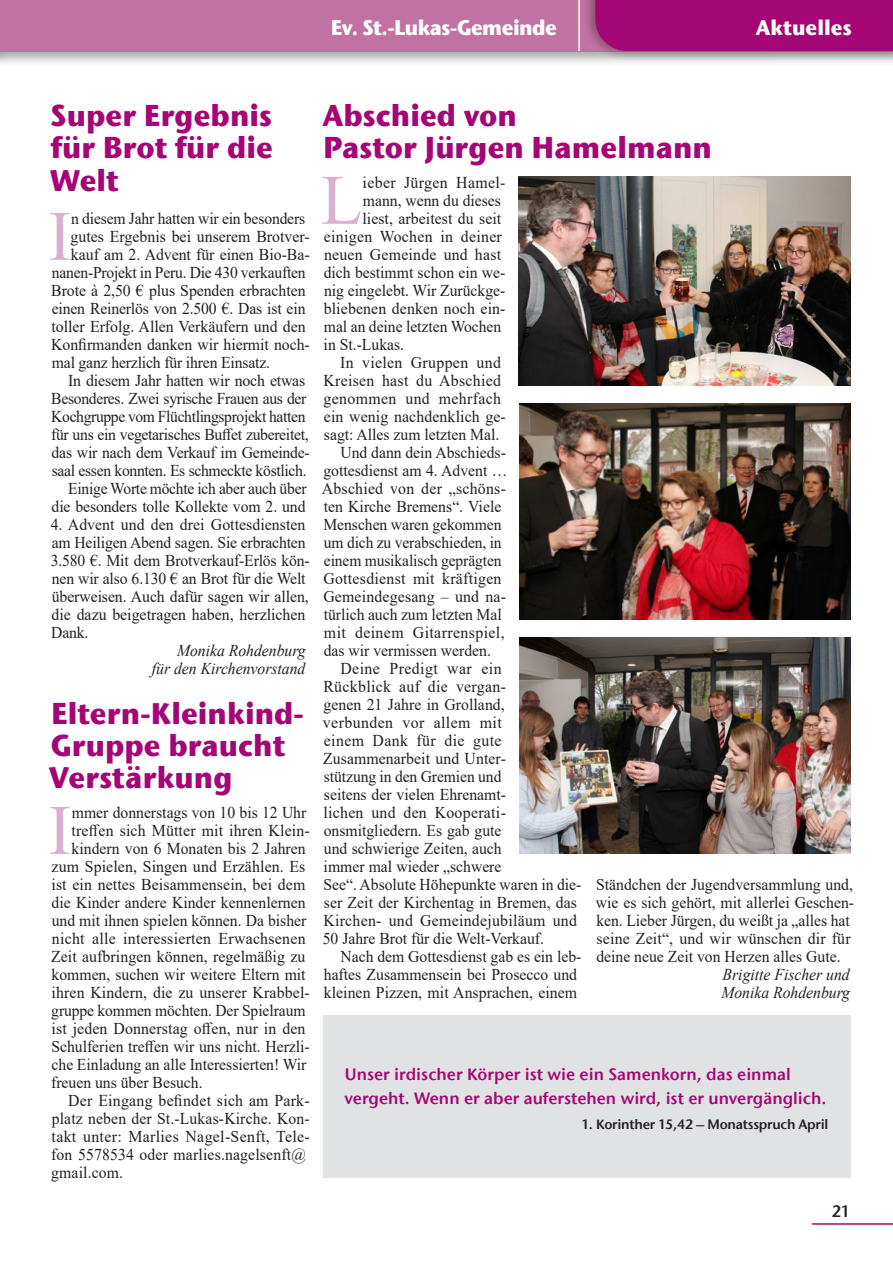
<style>
.page{position:relative;width:893px;height:1263px;background:#fff}
.page>*{position:absolute;margin:0;border:0;box-sizing:border-box;transform-origin:0 0}
.Fließtext_erster_Ini{font:70.8px "Times New Roman";color:#dab1cd;scale:.95 1}
.Überschrift_1{font:700 30px/32.2px "ITC Stone Sans Com";color:#a40775;scale:.95 1}
.Rubriken_rechts{font:700 21px "ITC Stone Sans Com";letter-spacing:-.03em;color:#fff;scale:.95 1}
.Rubriken_rechts-2{font:700 21px "ITC Stone Sans Com";color:#fff;scale:.95 1}
.Fließtext{font:16.5px/18px "Times New Roman";color:#231f20;scale:.96 1}
.Fließtext-2{font:16.5px/18px "Times New Roman";color:#231f20;scale:.95 1}
.Fließtext_erster_Ini-2{font:16.5px "Times New Roman";color:#231f20;scale:.96 1}
.Fließtext_erster_Ini-3{font:16.5px "Times New Roman";color:#231f20;scale:.95 1}
.Fließtext-3{font:16.5px/18px "Times New Roman";letter-spacing:-.02em;color:#231f20;scale:.96 1}
.Fließtext-4{font:16.5px/18px "Times New Roman";letter-spacing:.02em;color:#231f20;scale:.96 1}
.Hinweis__Spruch_Zeil{font:16.5px/24px "ITC Stone Sans Com Semi";color:#a40775}
.Fließtext_Autor_ohne{font:italic 16.5px/18px "Times New Roman";color:#231f20;text-align:right;scale:.95 1}
.Fließtext_erster_Ini-4{font:16.5px "Times New Roman";color:#231f20;scale:.94 1}
.Fließtext-5{font:16.5px/18px "Times New Roman";color:#231f20;text-align:right;scale:.94 1}
.Fließtext_erster_Ini-5{font:16.5px "Times New Roman";letter-spacing:.02em;color:#231f20;scale:.96 1}
.t1{font:16.5px "ITC Stone Sans Com Semi";color:#231f20;scale:.95 1}
.Hinweis__Spruch_letz{font:13.5px "ITC Stone Sans Com Semi";letter-spacing:-.02em;color:#231f20}
</style>
<div class="page">
<div style="left:0;top:0;width:893px;height:66px;background:#231f20;opacity:.4"></div>
<div style="left:0;top:0;width:893px;height:51px;background:#c072a2"></div>
<hr style="left:812px;top:1223px;width:81px;height:2px;background:#a40775">
<div style="left:582px;top:0;width:311px;height:60px;background:#231f20;opacity:.4"></div>
<div style="left:595px;top:0;width:298px;height:51px;background:#a40775"></div>
<hr style="left:578px;top:0;width:2px;height:51px;background:#fff">
<img style="left:519px;top:404px;width:331px;height:216px">
<img style="left:519px;top:638px;width:331px;height:216px">
<img style="left:519px;top:176px;width:331px;height:210px">
<div style="left:323px;top:1016px;width:527px;height:162px;background:#e1e2e4"></div>
<h2 class="Rubriken_rechts" style="left:331px;top:14px;width:240px">Ev. St.-Lukas-Gemeinde</h2>
<h2 class="Rubriken_rechts-2" style="left:756px;top:14px;width:102px">Aktuelles</h2>
<h4 class="Überschrift_1" style="left:50px;top:99px;width:236px;text-align:justify">Super Ergebnis für Brot für die Welt</h4>
<p class="Fließtext_erster_Ini" style="left:49px;top:186px;width:25px">I</p>
<p class="Fließtext_erster_Ini-3" style="left:71px;top:207px;width:248px">n diesem Jahr hatten wir ein besonders</p>
<p class="Fließtext_erster_Ini-2" style="left:71px;top:225px;width:251px">gutes Ergebnis bei unserem Brotver-</p>
<p class="Fließtext_erster_Ini-2" style="left:71px;top:243px;width:250px">kauf am 2. Advent für einen Bio-Ba-</p>
<p class="Fließtext_erster_Ini-4" style="left:52px;top:261px;width:272px">nanen-Projekt in Peru. Die 430 verkauften</p>
<p class="Fließtext_erster_Ini-2" style="left:51px;top:279px;width:266px">Brote à 2,50 € plus Spenden erbrachten</p>
<p class="Fließtext_erster_Ini-3" style="left:52px;top:297px;width:269px">einen Reinerlös von 2.500 €. Das ist ein</p>
<p class="Fließtext_erster_Ini-2" style="left:52px;top:315px;width:266px">toller Erfolg. Allen Verkäufern und den</p>
<p class="Fließtext_erster_Ini-2" style="left:51px;top:333px;width:271px">Konfirmanden danken wir hiermit noch-</p>
<p class="Fließtext_erster_Ini-3" style="left:52px;top:351px;width:231px">mal ganz herzlich für ihren Einsatz.</p>
<p class="Fließtext-3" style="left:51px;top:371px;width:271px;text-indent:17px">In diesem Jahr hatten wir noch etwas Besonderes. Zwei syrische Frauen aus der Kochgruppe vom Flüchtlingsprojekt hatten für uns ein vegetarisches Buffet zubereitet, das wir nach dem Verkauf im Gemeinde&shy;saal essen konnten. Es schmeckte köstlich.</p>
<p class="Fließtext-5" style="left:52px;top:479px;width:273px">Einige Worte möchte ich aber auch über die besonders tolle Kollekte vom 2. und</p>
<p class="Fließtext" style="left:51px;top:515px;width:271px">4. Advent und den drei Gottesdiensten am Heiligen Abend sagen. Sie erbrachten 3.580 €. Mit dem Brotverkauf-Erlös kön&shy;nen wir also 6.130 € an Brot für die Welt überweisen. Auch dafür sagen wir allen, die dazu beigetragen haben, herzlichen Dank.</p>
<p class="Fließtext_Autor_ohne" style="left:152px;top:641px;width:163px">Monika Rohdenburg<br>für den Kirchenvorstand</p>
<h4 class="Überschrift_1" style="left:49px;top:696px;width:270px">Eltern-Kleinkind-<br>Gruppe braucht<br>Verstärkung</h4>
<p class="Fließtext_erster_Ini" style="left:49px;top:780px;width:25px">I</p>
<p class="Fließtext_erster_Ini-3" style="left:72px;top:801px;width:248px">mmer donnerstags von 10 bis 12 Uhr</p>
<p class="Fließtext_erster_Ini-2" style="left:72px;top:819px;width:250px">treffen sich Mütter mit ihren Klein-</p>
<p class="Fließtext_erster_Ini-3" style="left:72px;top:837px;width:248px">kindern von 6 Monaten bis 2 Jahren</p>
<p class="Fließtext_erster_Ini-2" style="left:52px;top:855px;width:266px">zum Spielen, Singen und Erzählen. Es</p>
<p class="Fließtext_erster_Ini-2" style="left:51px;top:873px;width:266px">ist ein nettes Beisammensein, bei dem</p>
<p class="Fließtext_erster_Ini-3" style="left:52px;top:891px;width:269px">die Kinder andere Kinder kennenlernen</p>
<p class="Fließtext_erster_Ini-3" style="left:52px;top:909px;width:269px">und mit ihnen spielen können. Da bisher</p>
<p class="Fließtext_erster_Ini-2" style="left:52px;top:927px;width:266px">nicht alle interessierten Erwachsenen</p>
<p class="Fließtext_erster_Ini-2" style="left:51px;top:945px;width:266px">Zeit aufbringen können, regelmäßig zu</p>
<p class="Fließtext_erster_Ini-3" style="left:52px;top:963px;width:269px">kommen, suchen wir weitere Eltern mit</p>
<p class="Fließtext_erster_Ini-2" style="left:51px;top:981px;width:271px">ihren Kindern, die zu unserer Krabbel-</p>
<p class="Fließtext_erster_Ini-4" style="left:51px;top:999px;width:272px">gruppe kommen möchten. Der Spielraum</p>
<p class="Fließtext_erster_Ini-2" style="left:51px;top:1017px;width:266px">ist jeden Donnerstag offen, nur in den</p>
<p class="Fließtext_erster_Ini-3" style="left:51px;top:1035px;width:273px">Schulferien treffen wir uns nicht. Herzli-</p>
<p class="Fließtext_erster_Ini-3" style="left:52px;top:1053px;width:270px">che Einladung an alle Interessierten! Wir</p>
<p class="Fließtext_erster_Ini-3" style="left:51px;top:1071px;width:161px">freuen uns über Besuch.</p>
<p class="Fließtext" style="left:51px;top:1091px;width:271px;text-indent:17px">Der Eingang befindet sich am Park&shy;platz neben der St.-Lukas-Kirche. Kon&shy;takt unter: Marlies Nagel-Senft, Tele&shy;fon 5578534 oder marlies.nagelsenft@ gmail.com.</p>
<h4 class="Überschrift_1" style="left:322px;top:99px;width:412px">Abschied von<br>Pastor Jürgen Hamelmann</h4>
<p class="Fließtext_erster_Ini" style="left:321px;top:150px;width:45px">L</p>
<p class="Fließtext_erster_Ini-5" style="left:363px;top:171px;width:150px">ieber Jürgen Hamel-</p>
<p class="Fließtext_erster_Ini-3" style="left:363px;top:189px;width:147px">mann, wenn du dieses</p>
<p class="Fließtext_erster_Ini-2" style="left:362px;top:207px;width:146px">liest, arbeitest du seit</p>
<p class="Fließtext_erster_Ini-5" style="left:324px;top:225px;width:187px">einigen Wochen in deiner</p>
<p class="Fließtext_erster_Ini-2" style="left:324px;top:243px;width:186px">neuen Gemeinde und hast</p>
<p class="Fließtext_erster_Ini-3" style="left:324px;top:261px;width:193px">dich bestimmt schon ein we-</p>
<p class="Fließtext_erster_Ini-3" style="left:324px;top:279px;width:192px">nig eingelebt. Wir Zurückge-</p>
<p class="Fließtext_erster_Ini-2" style="left:324px;top:297px;width:191px">bliebenen denken noch ein-</p>
<p class="Fließtext_erster_Ini-3" style="left:324px;top:315px;width:188px">mal an deine letzten Wochen</p>
<p class="Fließtext_erster_Ini-3" style="left:324px;top:333px;width:86px">in St.-Lukas.</p>
<p class="Fließtext-4" style="left:323px;top:353px;width:192px;text-indent:17px">In vielen Gruppen und<br>Kreisen hast du Abschied genommen und mehrfach ein wenig nachdenklich ge&shy;sagt: Alles zum letzten Mal.</p>
<p class="Fließtext-2" style="left:322px;top:443px;width:197px;text-indent:19px">Und dann dein Abschieds&shy;gottesdienst am 4. Advent …<br>Abschied von der „schöns&shy;ten Kirche Bremens“. Viele<br>Menschen waren gekommen um dich zu verabschieden, in einem musikalisch geprägten<br>Gottesdienst mit kräftigen<br>Gemeindegesang – und na&shy;türlich auch zum letzten Mal mit deinem Gitarrenspiel, das wir vermissen werden.</p>
<p class="Fließtext" style="left:323px;top:659px;width:271px;text-indent:18px">Deine Predigt war ein<br>Rückblick auf die vergan-<br>genen 21 Jahre in Grolland,<br>verbunden vor allem mit<br>einem Dank für die gute<br>Zusammenarbeit und Unter-<br>stützung in den Gremien und<br>seitens der vielen Ehrenamt-<br>lichen und den Kooperati&shy;onsmitgliedern. Es gab gute<br>und schwierige Zeiten, auch<br>immer mal wieder „schwere<br>See“. Absolute Höhepunkte waren in die&shy;ser Zeit der Kirchentag in Bremen, das<br>Kirchen- und Gemeindejubiläum und<br>50 Jahre Brot für die Welt-Verkauf.</p>
<p class="Fließtext-2" style="left:324px;top:947px;width:273px;text-indent:17px">Nach dem Gottesdienst gab es ein leb&shy;haftes Zusammensein bei Prosecco und kleinen Pizzen, mit Ansprachen, einem</p>
<p class="Fließtext-2" style="left:596px;top:875px;width:273px">Ständchen der Jugendversammlung und, wie es sich gehört, mit allerlei Geschen&shy;ken. Lieber Jürgen, du weißt ja „alles hat seine Zeit“, und wir wünschen dir für deine neue Zeit von Herzen alles Gute.</p>
<p class="Fließtext_Autor_ohne" style="left:721px;top:965px;width:137px;text-align:left">Brigitte Fischer und<br>Monika Rohdenburg</p>
<p class="Hinweis__Spruch_Zeil" style="left:345px;top:1061px;width:483px">Unser irdischer Körper ist wie ein Samenkorn, das einmal vergeht. Wenn er aber auferstehen wird, ist er unvergänglich.</p>
<p class="Hinweis__Spruch_letz" style="left:582px;top:1115px;width:248px">1. Korinther 15,42 – Monatsspruch April</p>
<p class="t1" style="left:832px;top:1201px;width:21px">21</p>
</div>
